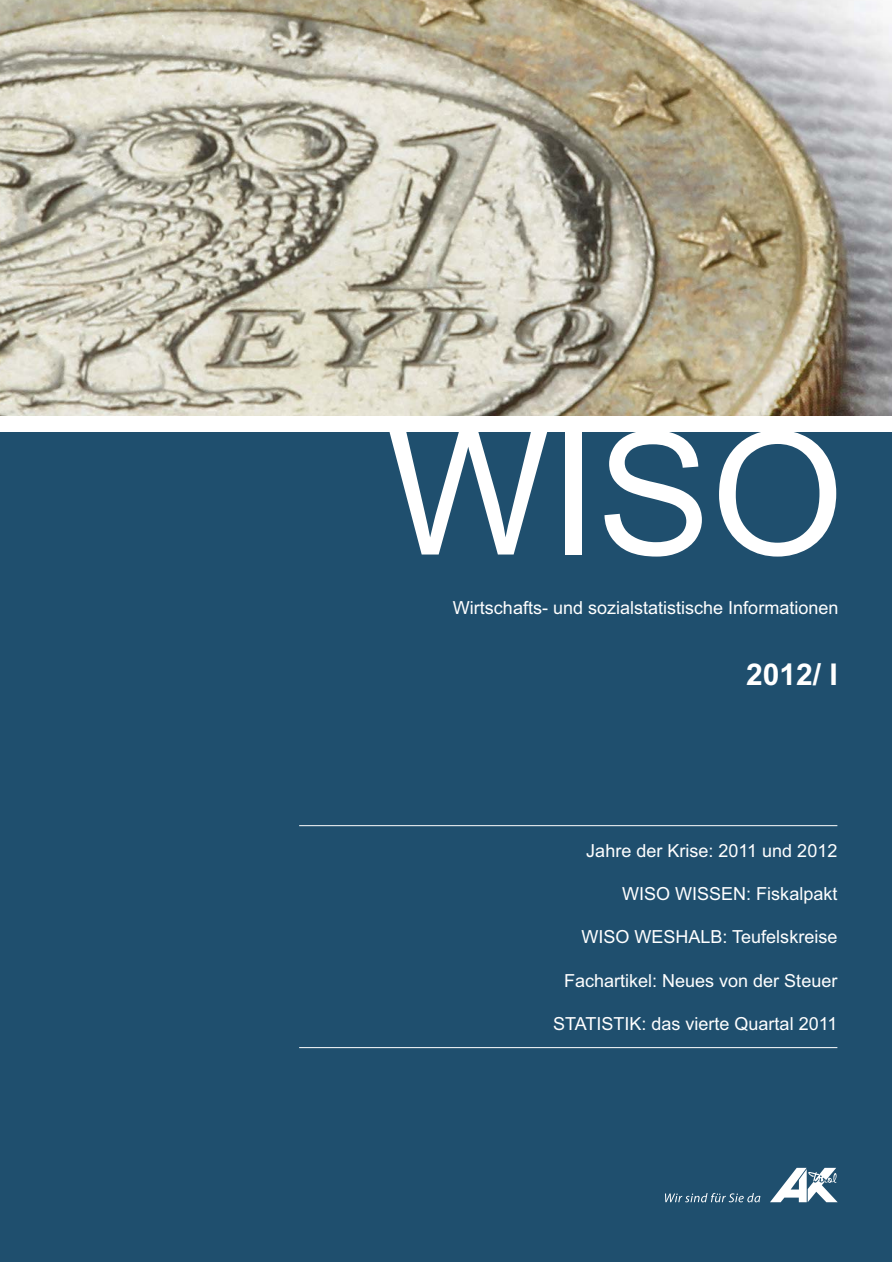
<style>
.page{position:relative;width:892px;height:1262px;background:#fff}
.page>*{position:absolute;margin:0;border:0;box-sizing:border-box;transform-origin:0 0}
.t1{font:171px "Arial";color:#fff}
.t2{font:700 30px "Arial";color:#fff}
.t3{font:18px "Arial";color:#fff}
</style>
<div class="page">
<img style="left:0;top:0;width:891px;height:416px">
<div style="left:0;top:432px;width:891px;height:829px;background:#1f4f6e"></div>
<svg style="left:771px;top:1167px;width:66px;height:34px"></svg>
<svg style="left:665px;top:1193px;width:95px;height:8px"></svg>
<hr style="left:299px;top:825px;width:538px;height:1px;background:#fff">
<hr style="left:299px;top:1046px;width:538px;height:1px;background:#fff">
<h1 class="t1" style="left:387px;top:432px;width:458px">WISO</h1>
<p class="t3" style="left:453px;top:601px;width:387px">Wirtschafts- und sozialstatistische Informationen</p>
<h2 class="t2" style="left:745px;top:663px;width:93px">2012/ I</h2>
<p class="t3" style="left:586px;top:843px;width:252px">Jahre der Krise: 2011 und 2012</p>
<p class="t3" style="left:622px;top:887px;width:217px">WISO WISSEN: Fiskalpakt</p>
<p class="t3" style="left:581px;top:930px;width:257px">WISO WESHALB: Teufelskreise</p>
<p class="t3" style="left:563px;top:973px;width:275px">Fachartikel: Neues von der Steuer</p>
<p class="t3" style="left:552px;top:1016px;width:286px">STATISTIK: das vierte Quartal 2011</p>
</div>
